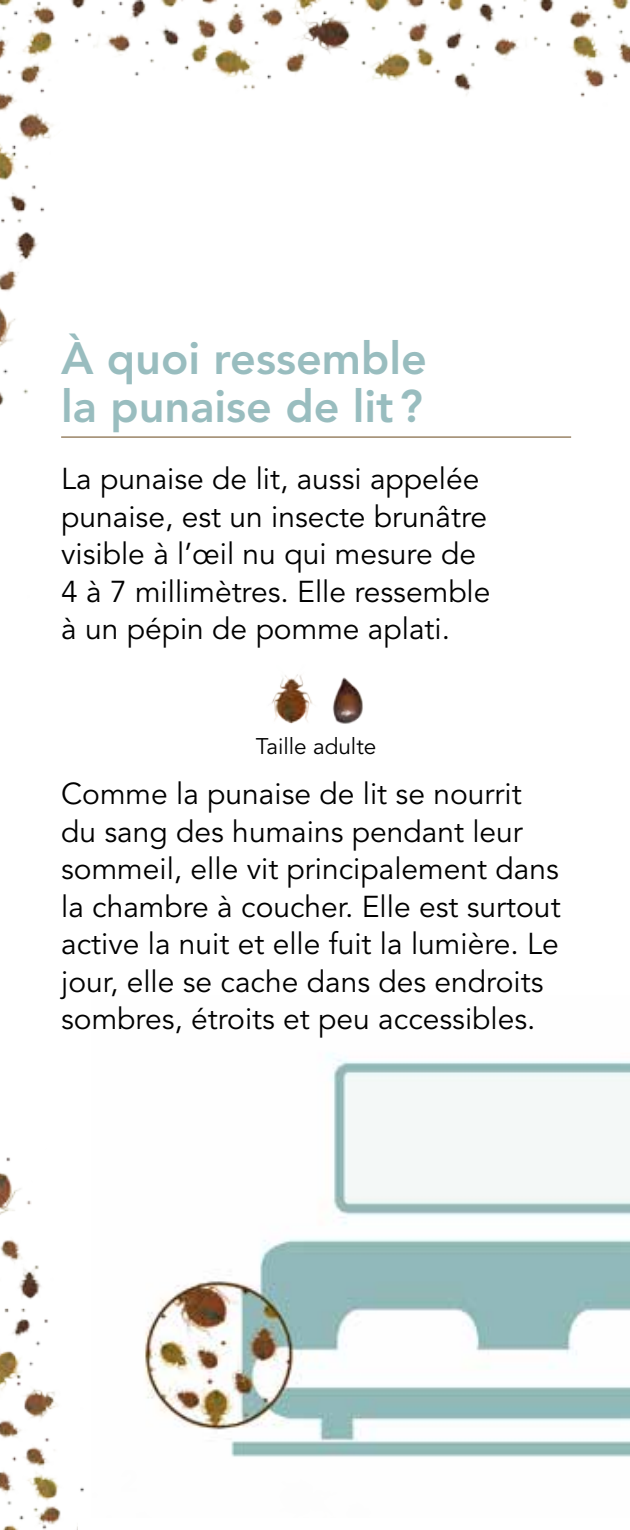
<style>
.page{position:relative;width:630px;height:1530px;background:#fff}
.page>*{position:absolute;margin:0;border:0;box-sizing:border-box;transform-origin:0 0}
.t1{font:800 45px/47.5px "Avenir";color:#99bdbf}
.t2{font:30px/37.5px "Avenir";color:#000}
.t3{font:22.5px "Avenir";color:#000}
</style>
<div class="page">
<img style="left:0;top:0;width:630px;height:437px">
<img style="left:0;top:1157px;width:84px;height:373px">
<div style="left:552px;top:348px;width:78px;height:887px;background:#fff"></div>
<svg style="left:47px;top:244px;width:34px;height:50px"></svg>
<svg style="left:50px;top:126px;width:34px;height:50px"></svg>
<img style="left:144px;top:1053px;width:486px;height:404px">
<svg style="left:29px;top:1157px;width:55px;height:97px"></svg>
<img style="left:332px;top:677px;width:31px;height:47px">
<img style="left:271px;top:674px;width:42px;height:50px">
<svg style="left:0;top:417px;width:61px;height:20px"></svg>
<svg style="left:531px;top:85px;width:99px;height:285px"></svg>
<div style="left:78px;top:1518px;width:552px;height:12px;background:#fff"></div>
<hr style="left:61px;top:437px;width:510px;height:1px;background:#68461b">
<h1 class="t1" style="left:61px;top:335px;width:367px">À quoi ressemble la punaise de lit?</h1>
<p class="t2" style="left:61px;top:461px;width:431px">La punaise de lit, aussi appelée punaise, est un insecte brunâtre visible à l’œil nu qui mesure de<br>4 à 7 millimètres. Elle ressemble à un pépin de pomme aplati.</p>
<p class="t3" style="left:256px;top:733px;width:122px">Taille adulte</p>
<p class="t2" style="left:61px;top:776px;width:501px">Comme la punaise de lit se nourrit du sang des humains pendant leur sommeil, elle vit principalement dans la chambre à coucher. Elle est surtout active la nuit et elle fuit la lumière. Le jour, elle se cache dans des endroits sombres, étroits et peu accessibles.</p>
</div>
